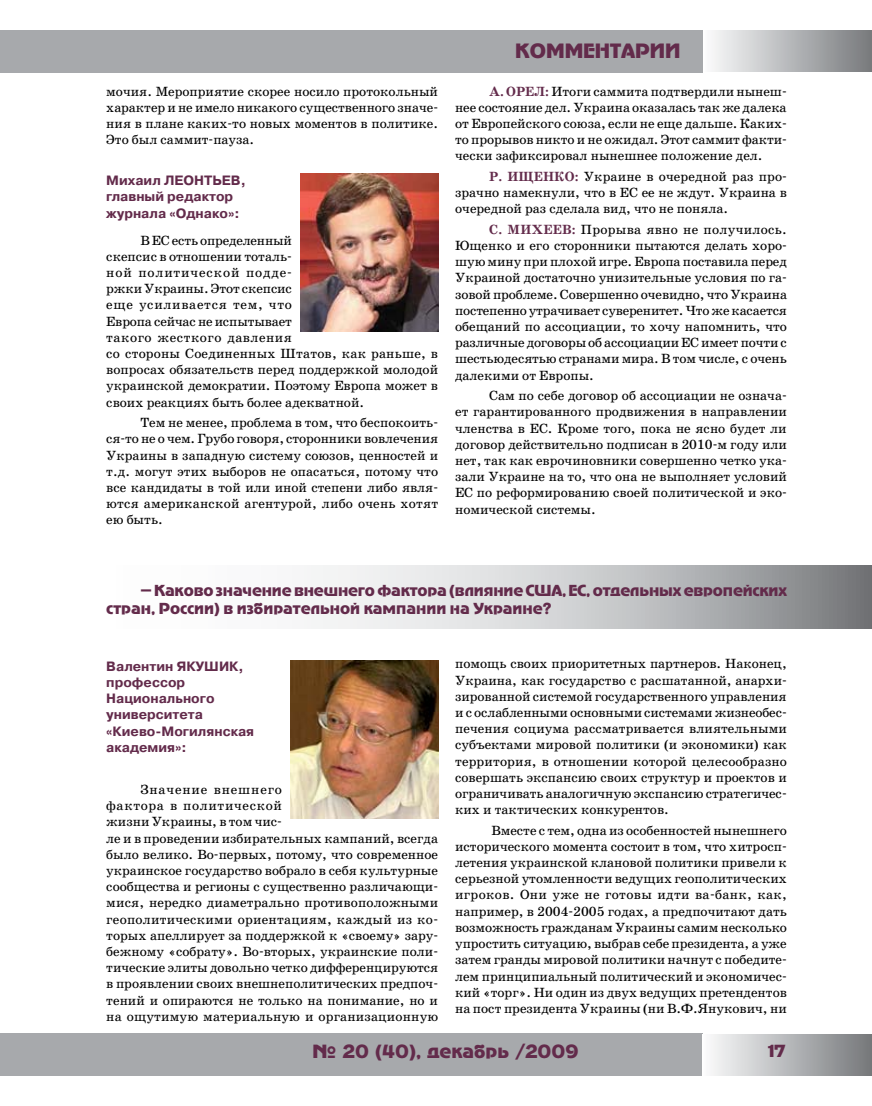
<style>
.page{position:relative;width:872px;height:1106px;background:#fff}
.page>*{position:absolute;margin:0;border:0;box-sizing:border-box;transform-origin:0 0}
.t1{font:19.5px "Adver Gothic";color:#632b4b}
.t2{font:18px "Adver Gothic";color:#632b4b}
.t3{font:16.5px "Adver Gothic";color:#632b4b}
.t4{font:15px/18px "Adver Gothic C";letter-spacing:-.01em;color:#632b4b}
.t5{font:13.5px/16.2px "School Book C";color:#000;text-align:justify}
.t6{font:700 13.5px/16.2px "Pragmatica C";color:#632b4b}
.s1{font-weight:700;color:#632b4b}
</style>
<div class="page">
<div style="left:0;top:1033px;width:702px;height:43px;background:#a7a9ac"></div>
<div style="left:0;top:30px;width:702px;height:42px;background:#a7a9ac"></div>
<div style="left:702px;top:1034px;width:170px;height:41px;background:linear-gradient(to right,#fcfdfe,#75787b)"></div>
<div style="left:703px;top:31px;width:169px;height:40px;background:linear-gradient(to right,#fcfcfd,#77797c)"></div>
<svg style="left:311px;top:566px;width:561px;height:62px;background:#c3c4c6"></svg>
<img style="left:300px;top:174px;width:138px;height:158px">
<img style="left:290px;top:660px;width:148px;height:159px">
<p class="t5" style="left:106px;top:83px;width:333px">мочия. Мероприятие скорее носило протокольный характер и не имело никакого существенного значе&shy;ния в плане каких-то новых моментов в политике.<br>Это был саммит-пауза.</p>
<p class="t6" style="left:106px;top:172px;width:79px">Михаил Леонт</p>
<p class="t6" style="left:106px;top:172px;width:141px;text-indent:106px">ьев, главный редактор журнала «Однако»:</p>
<p class="t5" style="left:106px;top:232px;width:333px;text-align:left;text-indent:34px">В ЕС есть определенный<br>скепсис в отношении тоталь-<br>ной политической подде-<br>ржки Украины. Этот скепсис<br>еще усиливается тем, что<br>Европа сейчас не испытывает<br>такого жесткого давления<br>со стороны Соединенных Штатов, как раньше, в вопросах обязательств перед поддержкой молодой украинской демократии. Поэтому Европа может в своих реакциях быть более адекватной.</p>
<p class="t5" style="left:106px;top:414px;width:333px;text-indent:34px">Тем не менее, проблема в том, что беспокоить&shy;ся-то не о чем. Грубо говоря, сторонники вовлечения Украины в западную систему союзов, ценностей и т.д. могут этих выборов не опасаться, потому что все кандидаты в той или иной степени либо явля&shy;ются американской агентурой, либо очень хотят ею быть.</p>
<h1 class="t1" style="left:515px;top:40px;width:167px">комментарии</h1>
<p class="t5" style="left:455px;top:83px;width:333px;text-indent:34px"><span class="s1">А. Орел:</span> Итоги саммита подтвердили нынеш&shy;нее состояние дел. Украина оказалась так же далека от Европейского союза, если не еще дальше. Каких&shy;то прорывов никто и не ожидал. Этот саммит факти&shy;чески зафиксировал нынешнее положение дел.</p>
<p class="t5" style="left:455px;top:168px;width:333px;text-indent:34px"><span class="s1">Р. Ищенко:</span> Украине в очередной раз про&shy;зрачно намекнули, что в ЕС ее не ждут. Украина в очередной раз сделала вид, что не поняла.</p>
<p class="t5" style="left:455px;top:221px;width:333px;text-indent:34px"><span class="s1">С. Михеев:</span> Прорыва явно не получилось.<br>Ющенко и его сторонники пытаются делать хоро&shy;шую мину при плохой игре. Европа поставила перед Украиной достаточно унизительные условия по га&shy;зовой проблеме. Совершенно очевидно, что Украина постепенно утрачивает суверенитет. Что же касается обещаний по ассоциации, то хочу напомнить, что различные договоры об ассоциации ЕС имеет почти с шестьюдесятью странами мира. В том числе, с очень далекими от Европы.</p>
<p class="t5" style="left:455px;top:387px;width:333px;text-indent:34px">Сам по себе договор об ассоциации не означа&shy;ет гарантированного продвижения в направлении членства в ЕС. Кроме того, пока не ясно будет ли договор действительно подписан в 2010-м году или нет, так как еврочиновники совершенно четко ука&shy;зали Украине на то, что она не выполняет условий ЕС по реформированию своей политической и эко&shy;номической системы.</p>
<p class="t4" style="left:106px;top:581px;width:682px;text-indent:34px">– Каково значение внешнего фактора (влияние США, ЕС, отдельных европейских стран, России) в избирательной кампании на Украине?</p>
<p class="t6" style="left:106px;top:658px;width:92px">Валентин Якушик</p>
<p class="t6" style="left:238px;top:658px;width:7px">,</p>
<p class="t6" style="left:106px;top:674px;width:149px">профессор<br>Национального университета «Киево-Могилянская академия»:</p>
<p class="t5" style="left:106px;top:781px;width:333px;text-align:left;text-indent:34px">Значение внешнего<br>фактора в политической<br>жизни Украины, в том чис-<br>ле и в проведении избирательных кампаний, всегда было велико. Во-первых, потому, что современное украинское государство вобрало в себя культурные сообщества и регионы с существенно различающи&shy;мися, нередко диаметрально противоположными геополитическими ориентациям, каждый из ко&shy;торых апеллирует за поддержкой к «своему» зару&shy;бежному «собрату». Во-вторых, украинские поли&shy;тические элиты довольно четко дифференцируются в проявлении своих внешнеполитических предпоч&shy;тений и опираются не только на понимание, но и на ощутимую материальную и организационную</p>
<p class="t5" style="left:455px;top:656px;width:333px">помощь своих приоритетных партнеров. Наконец, Украина, как государство с расшатанной, анархи&shy;зированной системой государственного управления и с ослабленными основными системами жизнеобес&shy;печения социума рассматривается влиятельными субъектами мировой политики (и экономики) как территория, в отношении которой целесообразно совершать экспансию своих структур и проектов и ограничивать аналогичную экспансию стратегичес&shy;ких и тактических конкурентов.</p>
<p class="t5" style="left:455px;top:822px;width:333px;text-indent:36px">Вместе с тем, одна из особенностей нынешнего исторического момента состоит в том, что хитросп&shy;летения украинской клановой политики привели к серьезной утомленности ведущих геополитических игроков. Они уже не готовы идти ва-банк, как, например, в 2004-2005 годах, а предпочитают дать возможность гражданам Украины самим несколько упростить ситуацию, выбрав себе президента, а уже затем гранды мировой политики начнут с победите&shy;лем принципиальный политический и экономичес&shy;кий «торг». Ни один из двух ведущих претендентов на пост президента Украины (ни В.Ф.Янукович, ни</p>
<h2 class="t2" style="left:312px;top:1041px;width:267px">№ 20 (40), декабрь /2009</h2>
<p class="t3" style="left:767px;top:1042px;width:10px">17</p>
</div>
